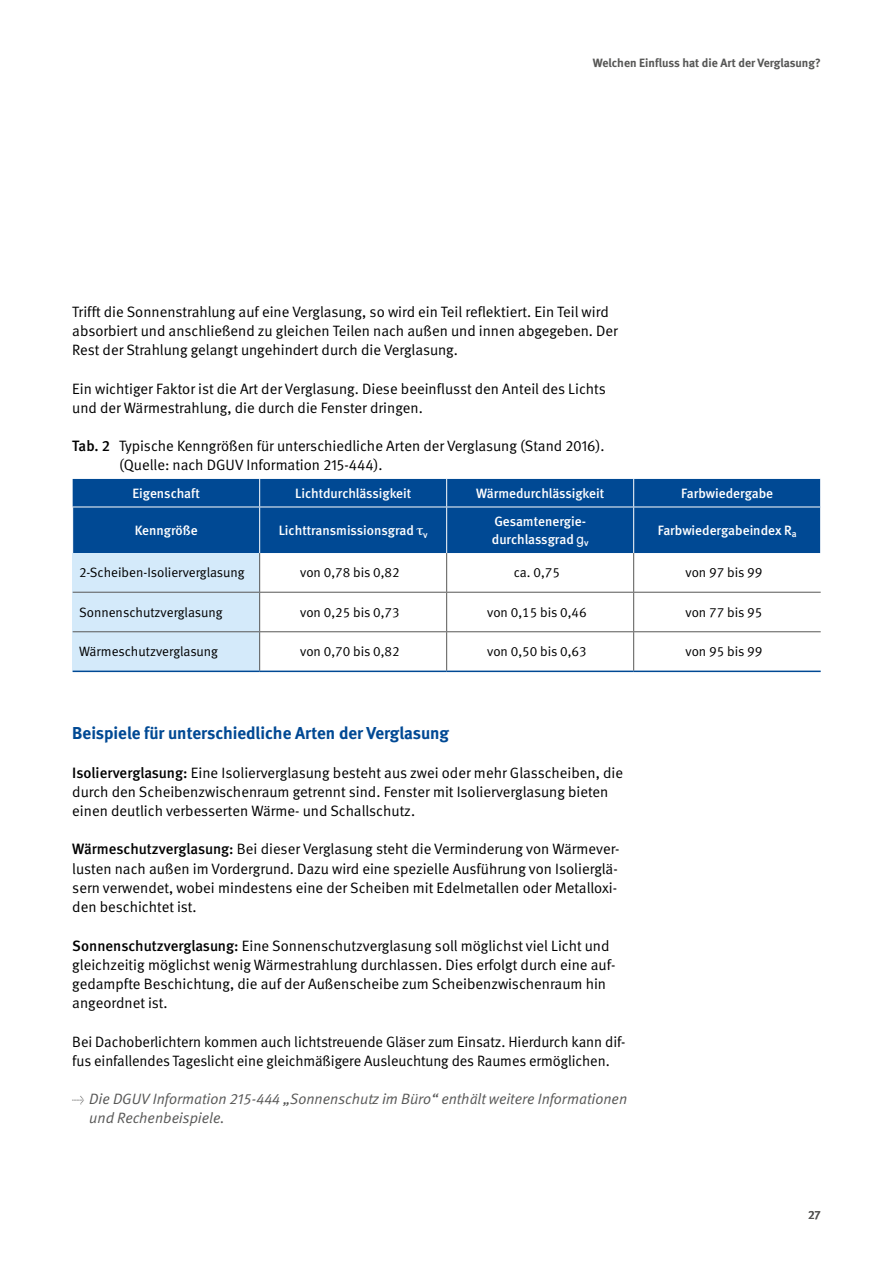
<style>
.page{position:relative;width:893px;height:1263px;background:#fff}
.page>*{position:absolute;margin:0;border:0;box-sizing:border-box;transform-origin:0 0}
.H2_ohne_Zahl{font:700 17.25px "DGUV Meta";color:#004994}
.FT_medium_Abstand_vo{font:15px/19.2px "DGUV Meta";color:#000}
.FT_Abstand_vor{font:15px/19.2px "DGUV Meta";letter-spacing:-.005em;color:#000}
.t1{font:italic 15px/19.2px "DGUV Meta";color:#575756}
.TI{font:13.5px "DGUV Meta";color:#000}
.TK{font:500 13.5px/18px "DGUV Meta";color:#fff}
.t2{font:700 12px "DGUV Meta";color:#575756}
.t3{font:500 12px "DGUV Meta";color:#575756}
.s1{font-weight:500}
.s2{font-family:"Arial";font-weight:400}
.s3{font-style:normal;font-size:10.5px}
</style>
<div class="page">
<div style="left:73px;top:479px;width:747px;height:74px;background:#004994"></div>
<div style="left:73px;top:553px;width:187px;height:39px;background:#d4eafa"></div>
<div style="left:73px;top:592px;width:187px;height:40px;background:#d4eafa"></div>
<div style="left:73px;top:632px;width:187px;height:39px;background:#d4eafa"></div>
<svg style="left:820px;top:479px;width:1px;height:28px"></svg>
<hr style="left:259px;top:553px;width:1px;height:39px;background:#575756">
<hr style="left:446px;top:553px;width:1px;height:39px;background:#575756">
<hr style="left:259px;top:593px;width:1px;height:38px;background:#575756">
<hr style="left:446px;top:593px;width:1px;height:38px;background:#575756">
<hr style="left:259px;top:632px;width:1px;height:39px;background:#575756">
<hr style="left:446px;top:632px;width:1px;height:39px;background:#575756">
<svg style="left:259px;top:479px;width:1px;height:28px"></svg>
<hr style="left:633px;top:553px;width:1px;height:39px;background:#575756">
<hr style="left:633px;top:593px;width:1px;height:38px;background:#575756">
<hr style="left:633px;top:632px;width:1px;height:39px;background:#575756">
<svg style="left:446px;top:479px;width:1px;height:28px"></svg>
<svg style="left:633px;top:479px;width:1px;height:28px"></svg>
<hr style="left:72px;top:507px;width:188px;height:1px;background:#fff">
<hr style="left:260px;top:507px;width:187px;height:1px;background:#fff">
<hr style="left:447px;top:507px;width:187px;height:1px;background:#fff">
<hr style="left:634px;top:507px;width:187px;height:1px;background:#fff">
<hr style="left:259px;top:507px;width:1px;height:46px;background:#fff">
<hr style="left:446px;top:507px;width:1px;height:46px;background:#fff">
<hr style="left:633px;top:507px;width:1px;height:46px;background:#fff">
<hr style="left:73px;top:671px;width:187px;height:1px;background:#004994">
<hr style="left:260px;top:671px;width:187px;height:1px;background:#004994">
<hr style="left:447px;top:671px;width:187px;height:1px;background:#004994">
<hr style="left:634px;top:671px;width:187px;height:1px;background:#004994">
<hr style="left:73px;top:592px;width:187px;height:1px;background:#575756">
<hr style="left:260px;top:592px;width:187px;height:1px;background:#575756">
<hr style="left:447px;top:592px;width:187px;height:1px;background:#575756">
<hr style="left:634px;top:592px;width:187px;height:1px;background:#575756">
<hr style="left:73px;top:631px;width:187px;height:1px;background:#575756">
<hr style="left:260px;top:631px;width:187px;height:1px;background:#575756">
<hr style="left:447px;top:631px;width:187px;height:1px;background:#575756">
<hr style="left:634px;top:631px;width:187px;height:1px;background:#575756">
<svg style="left:416px;top:528px;width:7px;height:7px"></svg>
<p class="t2" style="left:593px;top:56px;width:229px">Welchen Einfluss hat die Art der Verglasung?</p>
<p class="FT_Abstand_vor" style="left:72px;top:302px;width:547px">Trifft die Sonnenstrahlung auf eine Verglasung, so wird ein Teil reflektiert. Ein Teil wird absorbiert und anschließend zu gleichen Teilen nach außen und innen abgegeben. Der<br>Rest der Strahlung gelangt ungehindert durch die Verglasung.</p>
<p class="FT_Abstand_vor" style="left:72px;top:379px;width:535px">Ein wichtiger Faktor ist die Art der Verglasung. Diese beeinflusst den Anteil des Lichts und der Wärmestrahlung, die durch die Fenster dringen.</p>
<p class="FT_Abstand_vor" style="left:119px;top:437px;width:487px;text-indent:-47px"><span class="s1">Tab. 2</span> Typische Kenngrößen für unterschiedliche Arten der Verglasung (Stand 2016). (Quelle: nach DGUV Information 215-444).</p>
<p class="TK" style="left:133px;top:484px;width:69px">Eigenschaft</p>
<p class="TK" style="left:295px;top:484px;width:118px">Lichtdurchlässigkeit</p>
<p class="TK" style="left:476px;top:484px;width:130px">Wärmedurchlässigkeit</p>
<p class="TK" style="left:681px;top:484px;width:93px">Farbwiedergabe</p>
<p class="TK" style="left:135px;top:521px;width:64px">Kenngröße</p>
<p class="TK" style="left:279px;top:522px;width:150px">Lichttransmissionsgrad <sub>v</sub></p>
<p class="TK" style="left:492px;top:512px;width:98px">Gesamtenergie&shy;durchlassgrad <span class="s2">g</span><sub>v</sub></p>
<p class="TK" style="left:658px;top:521px;width:141px">Farbwiedergabeindex R<sub>a</sub></p>
<p class="TI" style="left:79px;top:565px;width:167px">2-Scheiben-Isolierverglasung</p>
<p class="TI" style="left:300px;top:565px;width:101px">von 0,78 bis 0,82</p>
<p class="TI" style="left:514px;top:565px;width:48px">ca. 0,75</p>
<p class="TI" style="left:686px;top:565px;width:78px">von 97 bis 99</p>
<p class="TI" style="left:79px;top:604px;width:145px">Sonnenschutzverglasung</p>
<p class="TI" style="left:300px;top:604px;width:101px">von 0,25 bis 0,73</p>
<p class="TI" style="left:487px;top:604px;width:101px">von 0,15 bis 0,46</p>
<p class="TI" style="left:686px;top:604px;width:78px">von 77 bis 95</p>
<p class="TI" style="left:79px;top:644px;width:141px">Wärmeschutzverglasung</p>
<p class="TI" style="left:300px;top:644px;width:101px">von 0,70 bis 0,82</p>
<p class="TI" style="left:487px;top:644px;width:101px">von 0,50 bis 0,63</p>
<p class="TI" style="left:686px;top:644px;width:78px">von 95 bis 99</p>
<h2 class="H2_ohne_Zahl" style="left:72px;top:723px;width:378px">Beispiele für unterschiedliche Arten der Verglasung</h2>
<p class="FT_medium_Abstand_vo" style="left:72px;top:763px;width:552px"><span class="s1">Isolierverglasung:</span> Eine Isolierverglasung besteht aus zwei oder mehr Glasscheiben, die durch den Scheibenzwischenraum getrennt sind. Fenster mit Isolierverglasung bieten einen deutlich verbesserten Wärme- und Schallschutz.</p>
<p class="FT_medium_Abstand_vo" style="left:72px;top:840px;width:549px"><span class="s1">Wärmeschutzverglasung:</span> Bei dieser Verglasung steht die Verminderung von Wärmever&shy;lusten nach außen im Vordergrund. Dazu wird eine spezielle Ausführung von Isolierglä&shy;sern verwendet, wobei mindestens eine der Scheiben mit Edelmetallen oder Metalloxi&shy;den beschichtet ist.</p>
<p class="FT_medium_Abstand_vo" style="left:72px;top:936px;width:545px"><span class="s1">Sonnenschutzverglasung:</span> Eine Sonnenschutzverglasung soll möglichst viel Licht und gleichzeitig möglichst wenig Wärmestrahlung durchlassen. Dies erfolgt durch eine auf&shy;gedampfte Beschichtung, die auf der Außenscheibe zum Scheibenzwischenraum hin angeordnet ist.</p>
<p class="FT_Abstand_vor" style="left:72px;top:1032px;width:555px">Bei Dachoberlichtern kommen auch lichtstreuende Gläser zum Einsatz. Hierdurch kann dif&shy;fus einfallendes Tageslicht eine gleichmäßigere Ausleuchtung des Raumes ermöglichen.</p>
<p class="t1" style="left:89px;top:1090px;width:539px;text-indent:-17px"><span class="s3">→</span> Die DGUV Information 215-444 „Sonnenschutz im Büro“ enthält weitere Informationen und Rechenbeispiele.</p>
<p class="t3" style="left:808px;top:1208px;width:14px">27</p>
</div>
